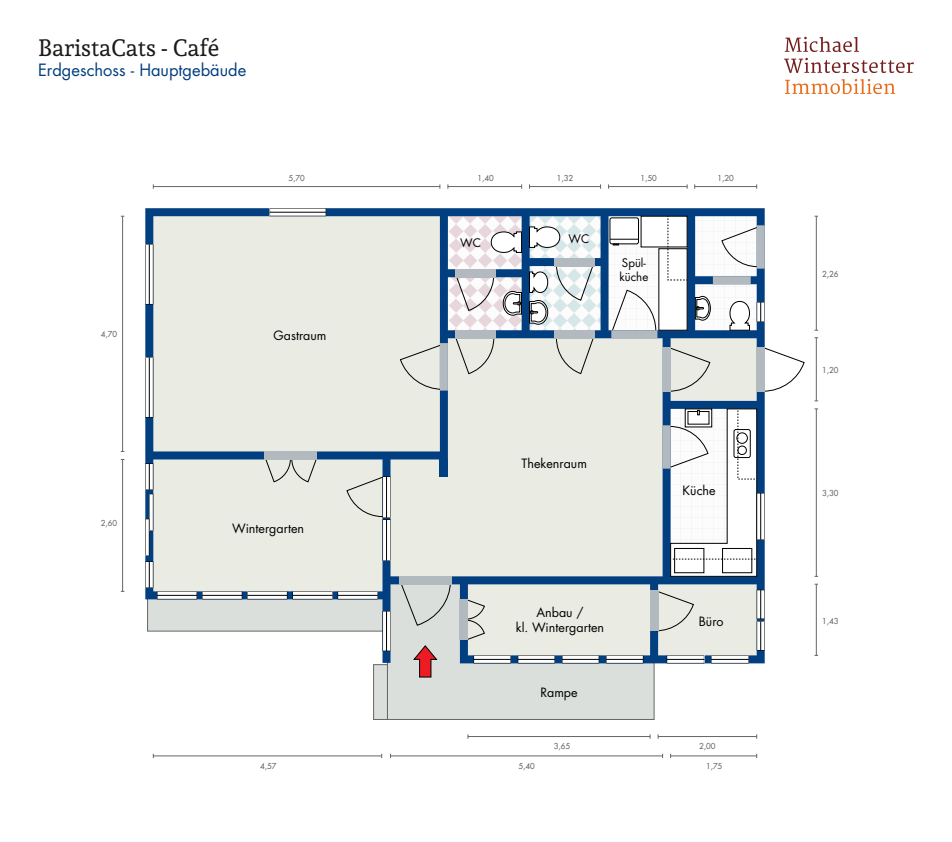
<style>
.page{position:relative;width:952px;height:842px;background:#fff}
.page>*{position:absolute;margin:0;border:0;box-sizing:border-box;transform-origin:0 0}
.t1{font:23.5px "Andada";color:#1a1a1a}
.t2{font:16.5px "Futura";color:#023f80}
.t3{font:12.5px/15px "Futura";color:#000;text-align:center}
.t4{font:11.5px/13.8px "Futura";color:#000}
.t5{font:8px "Futura";color:#666}
</style>
<div class="page">
<div style="left:387px;top:580px;width:267px;height:139px;background:#dadfdb"></div>
<div style="left:373px;top:664px;width:14px;height:55px;background:#dadfdb;border:1px solid #666"></div>
<svg style="left:145px;top:208px;width:619px;height:455px;fill:#eaebe3"></svg>
<svg style="left:729px;top:301px;width:20px;height:30px"></svg>
<svg style="left:528px;top:271px;width:20px;height:22px"></svg>
<svg style="left:528px;top:226px;width:32px;height:22px"></svg>
<svg style="left:490px;top:231px;width:32px;height:22px"></svg>
<svg style="left:694px;top:296px;width:16px;height:25px"></svg>
<svg style="left:528px;top:300px;width:20px;height:25px"></svg>
<svg style="left:502px;top:291px;width:19px;height:25px"></svg>
<svg style="left:382px;top:611px;width:8px;height:40px"></svg>
<hr style="left:386px;top:611px;width:1px;height:40px;background:#000">
<svg style="left:269px;top:208px;width:57px;height:8px"></svg>
<hr style="left:269px;top:212px;width:57px;height:1px;background:#000">
<svg style="left:145px;top:357px;width:8px;height:60px"></svg>
<hr style="left:149px;top:357px;width:1px;height:60px;background:#000">
<svg style="left:756px;top:302px;width:8px;height:20px"></svg>
<svg style="left:756px;top:590px;width:8px;height:60px"></svg>
<svg style="left:666px;top:655px;width:38px;height:8px"></svg>
<hr style="left:666px;top:659px;width:38px;height:1px;background:#000">
<svg style="left:710px;top:655px;width:38px;height:8px"></svg>
<hr style="left:710px;top:659px;width:38px;height:1px;background:#000">
<svg style="left:561px;top:655px;width:38px;height:8px"></svg>
<hr style="left:561px;top:659px;width:38px;height:1px;background:#000">
<svg style="left:606px;top:655px;width:37px;height:8px"></svg>
<hr style="left:606px;top:659px;width:37px;height:1px;background:#000">
<svg style="left:473px;top:655px;width:37px;height:8px"></svg>
<hr style="left:473px;top:659px;width:37px;height:1px;background:#000">
<svg style="left:517px;top:655px;width:37px;height:8px"></svg>
<hr style="left:517px;top:659px;width:37px;height:1px;background:#000">
<svg style="left:145px;top:244px;width:8px;height:60px"></svg>
<hr style="left:149px;top:244px;width:1px;height:60px;background:#000">
<div style="left:439px;top:459px;width:8px;height:17px;background:#023f80"></div>
<div style="left:658px;top:248px;width:29px;height:82px;background:#fff"></div>
<div style="left:640px;top:216px;width:47px;height:31px;background:#fff"></div>
<div style="left:609px;top:218px;width:29px;height:26px;background:#fff;border-radius:2px"></div>
<div style="left:609px;top:218px;width:29px;height:26px;border:1px solid #000;border-radius:2px"></div>
<svg style="left:667px;top:216px;width:20px;height:65px"></svg>
<svg style="left:609px;top:239px;width:29px;height:6px"></svg>
<svg style="left:670px;top:347px;width:40px;height:45px;background:#dcddd6"></svg>
<svg style="left:611px;top:290px;width:45px;height:40px"></svg>
<svg style="left:399px;top:343px;width:40px;height:47px;background:#dedfd7"></svg>
<svg style="left:455px;top:338px;width:39px;height:36px"></svg>
<svg style="left:455px;top:277px;width:39px;height:34px"></svg>
<svg style="left:555px;top:338px;width:38px;height:36px"></svg>
<svg style="left:555px;top:266px;width:38px;height:35px"></svg>
<svg style="left:655px;top:590px;width:38px;height:41px"></svg>
<svg style="left:465px;top:599px;width:20px;height:41px"></svg>
<svg style="left:721px;top:227px;width:35px;height:40px"></svg>
<svg style="left:145px;top:458px;width:245px;height:141px;background:#dcdfdb"></svg>
<svg style="left:399px;top:584px;width:52px;height:42px"></svg>
<svg style="left:668px;top:408px;width:96px;height:169px"></svg>
<svg style="left:764px;top:347px;width:40px;height:45px"></svg>
<div style="left:554px;top:258px;width:40px;height:8px;background:#b2babf"></div>
<div style="left:554px;top:330px;width:40px;height:8px;background:#b2babf"></div>
<div style="left:455px;top:330px;width:40px;height:8px;background:#b2babf"></div>
<div style="left:455px;top:269px;width:40px;height:8px;background:#b2babf"></div>
<div style="left:265px;top:451px;width:52px;height:8px;background:#b2babf"></div>
<div style="left:399px;top:576px;width:52px;height:8px;background:#b2babf"></div>
<div style="left:439px;top:343px;width:8px;height:47px;background:#b2babf"></div>
<div style="left:662px;top:347px;width:8px;height:45px;background:#b2babf"></div>
<div style="left:756px;top:347px;width:8px;height:45px;background:#b2babf"></div>
<div style="left:649px;top:591px;width:8px;height:40px;background:#b2babf"></div>
<div style="left:459px;top:599px;width:8px;height:40px;background:#b2babf"></div>
<div style="left:662px;top:425px;width:8px;height:43px;background:#b2babf"></div>
<div style="left:756px;top:225px;width:8px;height:44px;background:#b2babf"></div>
<div style="left:712px;top:276px;width:38px;height:8px;background:#b2babf"></div>
<div style="left:611px;top:330px;width:46px;height:8px;background:#b2babf"></div>
<svg style="left:413px;top:645px;width:24px;height:32px"></svg>
<svg style="left:784px;top:37px;width:74px;height:15px"></svg>
<svg style="left:784px;top:58px;width:129px;height:15px"></svg>
<svg style="left:785px;top:79px;width:109px;height:15px"></svg>
<hr style="left:153px;top:186px;width:286px;height:1px;background:#666">
<hr style="left:447px;top:186px;width:74px;height:1px;background:#666">
<hr style="left:529px;top:186px;width:71px;height:1px;background:#666">
<hr style="left:608px;top:186px;width:78px;height:1px;background:#666">
<hr style="left:694px;top:186px;width:62px;height:1px;background:#666">
<hr style="left:670px;top:755px;width:86px;height:1px;background:#666">
<hr style="left:153px;top:755px;width:228px;height:1px;background:#666">
<hr style="left:390px;top:755px;width:272px;height:1px;background:#666">
<hr style="left:467px;top:736px;width:182px;height:1px;background:#666">
<hr style="left:657px;top:736px;width:99px;height:1px;background:#666">
<hr style="left:122px;top:216px;width:1px;height:235px;background:#666">
<hr style="left:122px;top:459px;width:1px;height:132px;background:#666">
<hr style="left:815px;top:584px;width:1px;height:71px;background:#666">
<hr style="left:815px;top:338px;width:1px;height:63px;background:#666">
<hr style="left:815px;top:216px;width:1px;height:114px;background:#666">
<hr style="left:815px;top:409px;width:1px;height:167px;background:#666">
<h1 class="t1" style="left:38px;top:33px;width:182px">BaristaCats - Café</h1>
<h2 class="t2" style="left:38px;top:59px;width:210px">Erdgeschoss - Hauptgebäude</h2>
<p class="t5" style="left:101px;top:329px;width:18px">4,70</p>
<p class="t5" style="left:288px;top:173px;width:18px">5,70</p>
<p class="t5" style="left:477px;top:173px;width:18px">1,40</p>
<p class="t5" style="left:556px;top:173px;width:18px">1,32</p>
<p class="t5" style="left:640px;top:173px;width:18px">1,50</p>
<p class="t5" style="left:717px;top:173px;width:18px">1,20</p>
<p class="t3" style="left:273px;top:328px;width:54px">Gastraum</p>
<p class="t4" style="left:460px;top:236px;width:22px">WC</p>
<p class="t4" style="left:568px;top:232px;width:22px">WC</p>
<p class="t4" style="left:619px;top:256px;width:30px">Spül&shy;küche</p>
<p class="t3" style="left:521px;top:456px;width:67px">Thekenraum</p>
<p class="t3" style="left:682px;top:483px;width:35px">Küche</p>
<p class="t5" style="left:101px;top:518px;width:18px">2,60</p>
<p class="t3" style="left:232px;top:521px;width:73px">Wintergarten</p>
<p class="t3" style="left:515px;top:605px;width:90px">Anbau /<br>kl. Wintergarten</p>
<p class="t3" style="left:540px;top:685px;width:39px">Rampe</p>
<p class="t3" style="left:698px;top:614px;width:26px">Büro</p>
<p class="t5" style="left:553px;top:741px;width:18px">3,65</p>
<p class="t5" style="left:699px;top:741px;width:18px">2,00</p>
<p class="t5" style="left:260px;top:761px;width:18px">4,57</p>
<p class="t5" style="left:518px;top:761px;width:18px">5,40</p>
<p class="t5" style="left:705px;top:761px;width:18px">1,75</p>
<p class="t5" style="left:821px;top:269px;width:18px">2,26</p>
<p class="t5" style="left:821px;top:364px;width:18px">1,20</p>
<p class="t5" style="left:821px;top:488px;width:18px">3,30</p>
<p class="t5" style="left:821px;top:616px;width:18px">1,43</p>
</div>
